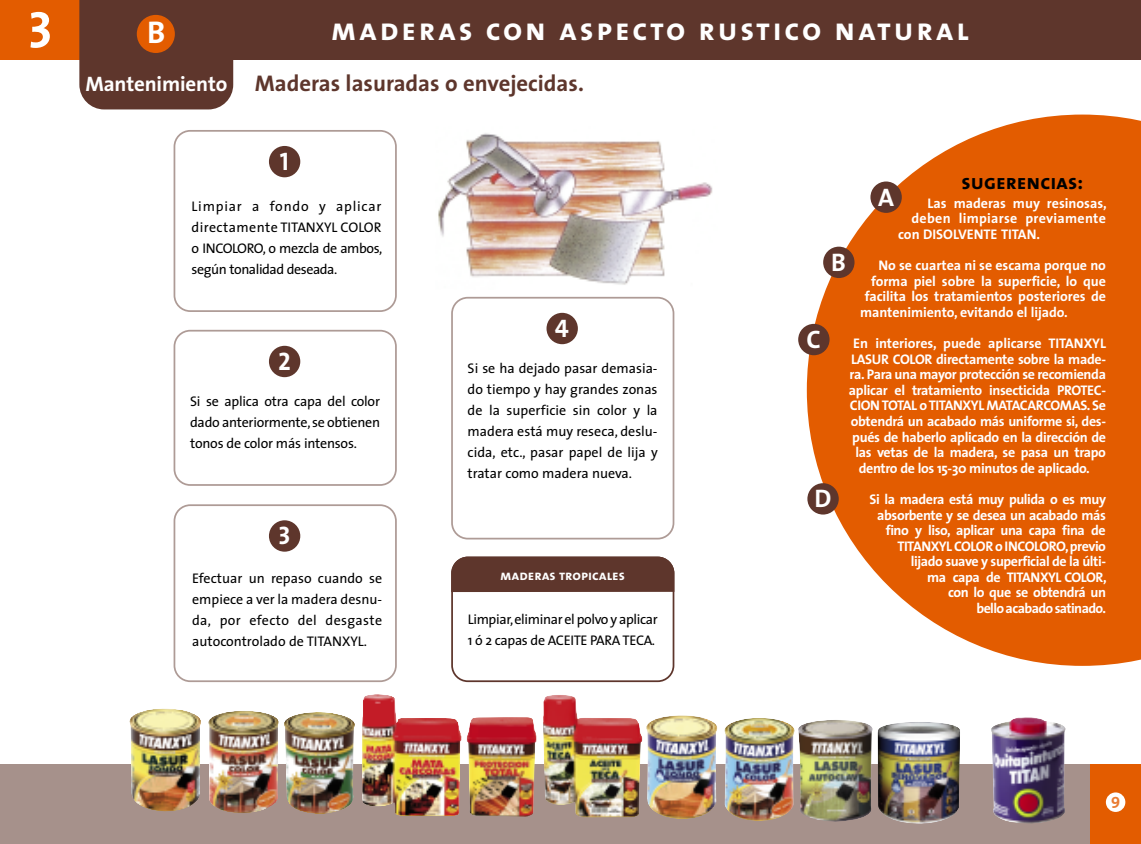
<style>
.page{position:relative;width:1141px;height:844px;background:#fff}
.page>*{position:absolute;margin:0;border:0;box-sizing:border-box;transform-origin:0 0}
.t1{font:700 50.75px "The Sans";color:#fff}
.t2{font:31.5px "The Sans Bold Caps";letter-spacing:.09em;color:#fff}
.t3{font:25.38px "The Sans Bold Caps";color:#fff}
.t4{font:700 22.75px "The Sans";color:#5e362c}
.t5{font:700 21px "The Sans";letter-spacing:-.005em;color:#fff}
.t6{font:21px "The Sans Bold Caps";color:#000}
.t7{font:700 15.75px "The Sans";color:#e97c33}
.t8{font:700 14px/15.6px "The Sans";letter-spacing:-.025em;color:#fff;text-align:center}
.t9{font:14px/21px "The Sans";letter-spacing:-.015em;color:#000;text-align:justify}
.t10{font:700 14px "The Sans";letter-spacing:-.005em;color:#fff}
.t11{font:700 14px "The Sans";color:#fff}
.t12{font:700 14px "The Sans";letter-spacing:.02em;color:#fff}
.t13{font:14px "The Sans Bold Caps";color:#fff}
</style>
<div class="page">
<svg style="left:451px;top:297px;width:223px;height:242px"></svg>
<div style="left:0;top:0;width:1141px;height:60px;background:#5e362c"></div>
<div style="left:0;top:0;width:167px;height:60px;background:#e35c00"></div>
<svg style="left:807px;top:114px;width:334px;height:551px;fill:#e35c00"></svg>
<div style="left:0;top:764px;width:1123px;height:79px;background:#a6918b"></div>
<div style="left:79px;top:0;width:154px;height:109px;background:#5e362c"></div>
<img style="left:543px;top:695px;width:99px;height:122px">
<img style="left:467px;top:717px;width:70px;height:99px">
<img style="left:362px;top:694px;width:100px;height:122px">
<img style="left:129px;top:708px;width:72px;height:103px">
<div style="left:137px;top:15px;width:38px;height:38px;background:#e35c00;border-radius:50%"></div>
<svg style="left:174px;top:130px;width:223px;height:182px"></svg>
<div style="left:269px;top:146px;width:31px;height:31px;background:#5e362c;border-radius:50%"></div>
<svg style="left:174px;top:330px;width:223px;height:155px"></svg>
<div style="left:269px;top:346px;width:31px;height:31px;background:#5e362c;border-radius:50%"></div>
<div style="left:547px;top:313px;width:31px;height:31px;background:#5e362c;border-radius:50%"></div>
<div style="left:870px;top:181px;width:32px;height:32px;background:#5e362c;border-radius:50%"></div>
<div style="left:823px;top:246px;width:31px;height:32px;background:#5e362c;border-radius:50%"></div>
<div style="left:798px;top:324px;width:32px;height:31px;background:#5e362c;border-radius:50%"></div>
<div style="left:807px;top:483px;width:32px;height:31px;background:#5e362c;border-radius:50%"></div>
<svg style="left:174px;top:504px;width:223px;height:178px"></svg>
<div style="left:269px;top:520px;width:31px;height:31px;background:#5e362c;border-radius:50%"></div>
<div style="left:1090px;top:764px;width:51px;height:79px;background:#e35c00"></div>
<div style="left:1106px;top:792px;width:19px;height:19px;background:#fff;border-radius:50%"></div>
<img style="left:284px;top:712px;width:71px;height:102px">
<img style="left:208px;top:711px;width:71px;height:102px">
<img style="left:646px;top:715px;width:71px;height:103px">
<img style="left:878px;top:722px;width:82px;height:101px">
<img style="left:724px;top:718px;width:71px;height:102px">
<img style="left:991px;top:717px;width:75px;height:106px">
<img style="left:438px;top:133px;width:275px;height:152px">
<img style="left:798px;top:720px;width:75px;height:101px">
<svg style="left:451px;top:556px;width:223px;height:126px"></svg>
<h1 class="t1" style="left:29px;top:1px;width:25px">3</h1>
<h2 class="t2" style="left:147px;top:22px;width:20px">B</h2>
<h3 class="t5" style="left:85px;top:75px;width:143px">Mantenimiento</h3>
<h2 class="t2" style="left:331px;top:19px;width:640px">maderas con aspecto rustico natural</h2>
<h3 class="t4" style="left:255px;top:74px;width:331px">Maderas lasuradas o envejecidas.</h3>
<h3 class="t3" style="left:280px;top:153px;width:11px">1</h3>
<p class="t9" style="left:192px;top:197px;width:192px">Limpiar a fondo y aplicar directamente TITANXYL COLOR o INCOLORO, o mezcla de ambos, según tonalidad deseada.</p>
<h3 class="t3" style="left:278px;top:353px;width:14px">2</h3>
<p class="t9" style="left:190px;top:392px;width:192px">Si se aplica otra capa del color dado anteriormente,se obtienen tonos de color más intensos.</p>
<h3 class="t3" style="left:278px;top:527px;width:14px">3</h3>
<p class="t9" style="left:192px;top:569px;width:191px">Efectuar un repaso cuando se empiece a ver la madera desnu&shy;da, por efecto del desgaste autocontrolado de TITANXYL.</p>
<h3 class="t3" style="left:555px;top:320px;width:16px">4</h3>
<p class="t9" style="left:468px;top:359px;width:192px">Si se ha dejado pasar demasia&shy;do tiempo y hay grandes zonas de la superficie sin color y la madera está muy reseca, deslu&shy;cida, etc., pasar papel de lija y tratar como madera nueva.</p>
<p class="t13" style="left:500px;top:570px;width:126px">maderas tropicales</p>
<p class="t9" style="left:468px;top:610px;width:191px">Limpiar,eliminar el polvo y aplicar<br>1 ó 2 capas de ACEITE PARA TECA.</p>
<h3 class="t6" style="left:962px;top:174px;width:123px">sugerencias:</h3>
<p class="t11" style="left:928px;top:197px;width:181px">Las maderas muy resinosas,</p>
<p class="t12" style="left:911px;top:213px;width:196px">deben limpiarse previamente</p>
<p class="t11" style="left:898px;top:229px;width:143px">con DISOLVENTE TITAN.</p>
<p class="t10" style="left:878px;top:260px;width:229px">No se cuartea ni se escama porque no</p>
<p class="t10" style="left:871px;top:275px;width:236px">forma piel sobre la superficie, lo que</p>
<p class="t10" style="left:865px;top:291px;width:243px">facilita los tratamientos posteriores de</p>
<p class="t10" style="left:860px;top:306px;width:209px">mantenimiento, evitando el lijado.</p>
<p class="t8" style="left:849px;top:337px;width:259px">En interiores, puede aplicarse TITANXYL LASUR COLOR directamente sobre la made&shy;ra. Para una mayor protección se recomienda aplicar el tratamiento insecticida PROTEC-CIONTOTAL oTITANXYL MATACARCOMAS.Se obtendrá un acabado más uniforme si, des&shy;pués de haberlo aplicado en la dirección de las vetas de la madera, se pasa un trapo dentro de los 15-30 minutos de aplicado.</p>
<p class="t8" style="left:870px;top:492px;width:239px;text-align:right">Si la madera está muy pulida o es muy absorbente y se desea un acabado más fino y liso, aplicar una capa fina de<br>TITANXYL COLOR o INCOLORO,previo lijado suave y superficial de la últi-<br>ma capa de TITANXYL COLOR,<br>con lo que se obtendrá un belloacabadosatinado.</p>
<h3 class="t3" style="left:878px;top:188px;width:17px">A</h3>
<h3 class="t3" style="left:831px;top:253px;width:16px">B</h3>
<h3 class="t3" style="left:806px;top:331px;width:16px">C</h3>
<h3 class="t3" style="left:814px;top:490px;width:18px">D</h3>
<p class="t7" style="left:1111px;top:793px;width:11px">9</p>
</div>
